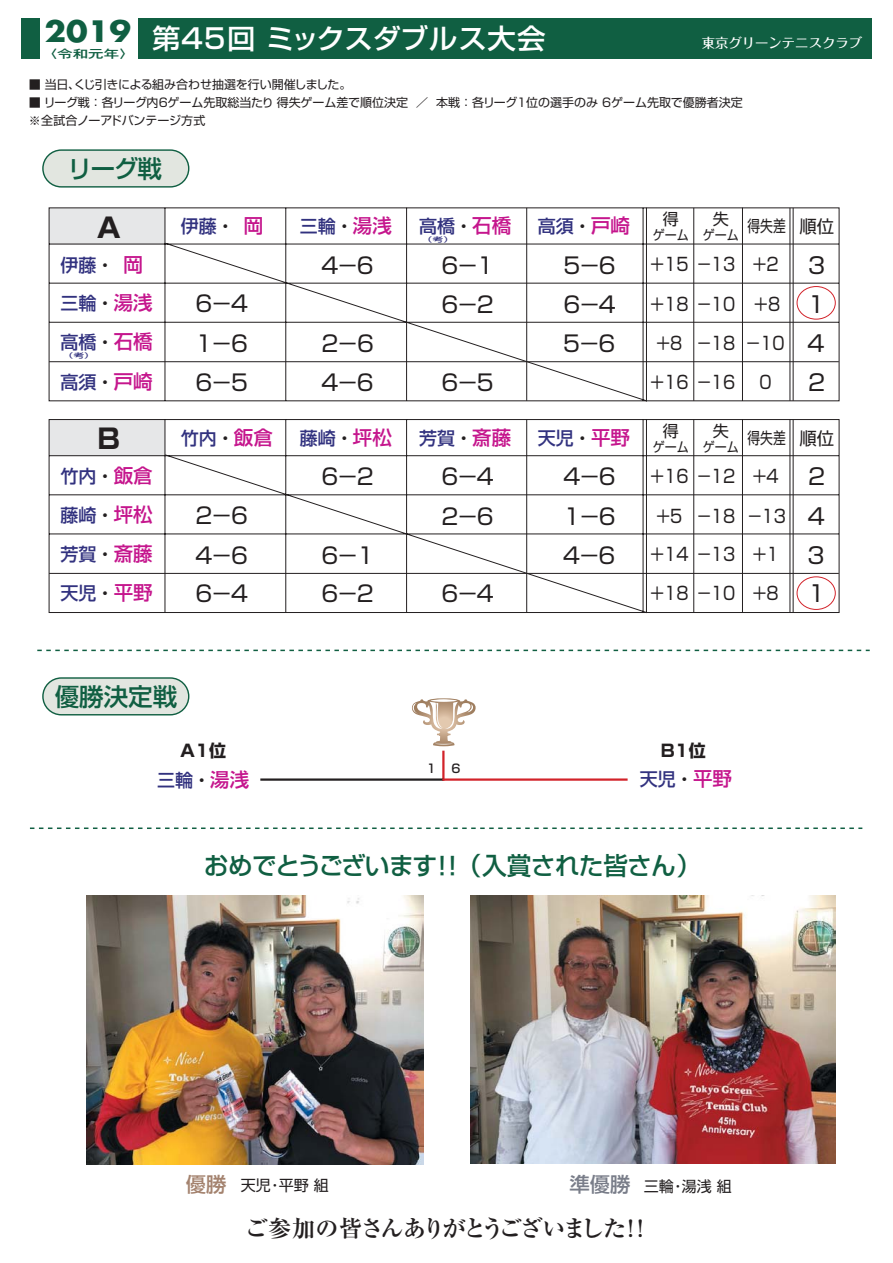
<style>
.page{position:relative;width:893px;height:1263px;background:#fff}
.page>*{position:absolute;margin:0;border:0;box-sizing:border-box;transform-origin:0 0}
.t1{font:700 28.65px "Futura";color:#105f42;scale:1.1 1}
.t2{font:500 27.6px "Shin Go";letter-spacing:.025em;color:#fff}
.t3{font:700 27.3px "Shin Go";color:#231f20}
.t4{font:500 24.75px "Shin Go";letter-spacing:-.035em;color:#105f42}
.t5{font:500 24.45px "Shin Go";color:#105f42}
.t6{font:700 23.1px "Ryumin";letter-spacing:-.085em;color:#231f20}
.t7{font:22.5px/39px "Shin Go";color:#231f20;text-align:justify}
.t8{font:22.35px/39.3px "Shin Go";color:#231f20}
.t9{font:500 18px/39px "Shin Go";color:#32327f}
.t10{font:18px/38.2px "Shin Go";color:#231f20;text-align:center;scale:.9 1}
.t11{font:700 16.95px "Shin Go";color:#231f20}
.t12{font:16.05px "Shin Go";color:#231f20}
.t13{font:15px "Shin Go";color:#231f20}
.t14{font:500 13.35px "Folk";color:#fff}
.t15{font:13.35px "Shin Go";letter-spacing:-.01em;color:#231f20;scale:.9 1}
.t16{font:12px/18px "Shin Go";letter-spacing:-.01em;color:#231f20}
.t17{font:500 12px "Shin Go";color:#231f20}
.t18{font:500 11.25px "Gothic MB101";color:#105f42;scale:1.39 1}
.t19{font:500 6.75px "Shin Go";color:#32327f;scale:1.54 1}
.s1{color:#231f20}
.s2{font-size:19.5px;color:#c5168d}
.s3{font-size:17.4px}
.s4{font-weight:500;font-size:20.25px;color:#a4836f}
.s5{font-weight:500;font-size:20.25px;color:#797d89}
</style>
<div class="page">
<div style="left:138px;top:18px;width:734px;height:41px;background:#105f42"></div>
<div style="left:21px;top:18px;width:19px;height:41px;background:#105f42"></div>
<svg style="left:30px;top:828px;width:832px;height:1px"></svg>
<svg style="left:48px;top:207px;width:791px;height:195px"></svg>
<svg style="left:37px;top:650px;width:832px;height:1px"></svg>
<hr style="left:693px;top:208px;width:1px;height:193px;background:#231f20">
<hr style="left:789px;top:208px;width:1px;height:193px;background:#231f20">
<hr style="left:792px;top:208px;width:1px;height:193px;background:#231f20">
<svg style="left:412px;top:698px;width:63px;height:48px"></svg>
<hr style="left:442px;top:751px;width:2px;height:30px;background:#d2232a">
<hr style="left:260px;top:778px;width:183px;height:3px;background:#231f20">
<hr style="left:442px;top:778px;width:185px;height:3px;background:#d2232a">
<div style="left:42px;top:677px;width:147px;height:38px;background:#e2e6e0;border:1px solid #105f42;border-radius:18px"></div>
<div style="left:42px;top:149px;width:147px;height:39px;background:#e2e6e0;border:1px solid #105f42;border-radius:18px"></div>
<div style="left:796px;top:286px;width:39px;height:33px;border:1px solid #d2232a;border-radius:50%"></div>
<hr style="left:49px;top:361px;width:789px;height:1px;background:#231f20">
<hr style="left:526px;top:208px;width:1px;height:193px;background:#231f20">
<svg style="left:48px;top:419px;width:791px;height:194px"></svg>
<hr style="left:693px;top:420px;width:1px;height:193px;background:#231f20">
<hr style="left:789px;top:420px;width:1px;height:193px;background:#231f20">
<hr style="left:792px;top:420px;width:1px;height:193px;background:#231f20">
<div style="left:796px;top:577px;width:39px;height:33px;border:1px solid #d2232a;border-radius:50%"></div>
<hr style="left:49px;top:573px;width:789px;height:1px;background:#231f20">
<hr style="left:526px;top:420px;width:1px;height:193px;background:#231f20">
<img style="left:87px;top:896px;width:336px;height:269px">
<img style="left:470px;top:896px;width:365px;height:267px">
<h1 class="t1" style="left:45px;top:18px;width:80px">2019</h1>
<p class="t18" style="left:42px;top:49px;width:69px">〈令和元年〉</p>
<h2 class="t2" style="left:152px;top:28px;width:395px">第45回 ミックスダブルス大会</h2>
<p class="t14" style="left:702px;top:38px;width:162px">東京グリーンテニスクラブ</p>
<p class="t16" style="left:29px;top:77px;width:324px">■ 当日、くじ引きによる組み合わせ抽選を行い開催しました。</p>
<p class="t16" style="left:29px;top:95px;width:715px">■ リーグ戦 ： 各リーグ内6ゲーム先取総当たり 得失ゲーム差で順位決定 ／ 本戦 ： 各リーグ1位の選手のみ 6ゲーム先取で優勝者決定※全試合ノーアドバンテージ方式</p>
<h3 class="t5" style="left:67px;top:160px;width:96px">リーグ戦</h3>
<h3 class="t3" style="left:97px;top:217px;width:25px">A</h3>
<h3 class="t9" style="left:61px;top:247px;width:94px">伊藤<span class="s1">・</span><span class="s2">岡</span>三輪<span class="s1">・</span><span class="s2">湯浅</span></h3>
<h3 class="t9" style="left:61px;top:325px;width:94px">高橋<span class="s1">・</span><span class="s2">石橋</span>高須<span class="s1">・</span><span class="s2">戸崎</span></h3>
<p class="t19" style="left:63px;top:353px;width:22px">（考）</p>
<h3 class="t9" style="left:181px;top:209px;width:84px">伊藤<span class="s1">・</span><span class="s2">岡</span></h3>
<h3 class="t9" style="left:300px;top:209px;width:94px">三輪<span class="s1">・</span><span class="s2">湯浅</span></h3>
<h3 class="t9" style="left:419px;top:209px;width:94px">高橋<span class="s1">・</span><span class="s2">石橋</span></h3>
<h3 class="t9" style="left:538px;top:209px;width:94px">高須<span class="s1">・</span><span class="s2">戸崎</span></h3>
<p class="t19" style="left:422px;top:237px;width:22px">（考）</p>
<h3 class="t12" style="left:663px;top:213px;width:18px">得</h3>
<p class="t15" style="left:653px;top:230px;width:41px">ゲーム</p>
<h3 class="t12" style="left:713px;top:220px;width:123px">失 得失差 <span class="s3">順位</span></h3>
<p class="t15" style="left:703px;top:230px;width:41px">ゲーム</p>
<h3 class="t8" style="left:563px;top:248px;width:54px">5－6<br>6－4</h3>
<h3 class="t7" style="left:807px;top:248px;width:19px">3<br>1<br>4<br>2</h3>
<h3 class="t8" style="left:441px;top:248px;width:54px">6－1</h3>
<h3 class="t10" style="left:649px;top:247px;width:98px">＋15 －13</h3>
<h3 class="t10" style="left:649px;top:287px;width:98px">＋18 －10＋8 －18</h3>
<h3 class="t8" style="left:321px;top:248px;width:54px">4－6</h3>
<h3 class="t10" style="left:751px;top:247px;width:32px">＋2</h3>
<h3 class="t10" style="left:745px;top:287px;width:45px">＋8－10</h3>
<h3 class="t8" style="left:195px;top:286px;width:54px">6－4</h3>
<h3 class="t8" style="left:441px;top:287px;width:54px">6－2</h3>
<h3 class="t8" style="left:195px;top:327px;width:54px">1－6</h3>
<h3 class="t8" style="left:321px;top:327px;width:54px">2－6</h3>
<h3 class="t8" style="left:563px;top:327px;width:54px">5－6</h3>
<h3 class="t8" style="left:195px;top:365px;width:54px">6－5</h3>
<h3 class="t8" style="left:321px;top:365px;width:54px">4－6</h3>
<h3 class="t8" style="left:441px;top:365px;width:54px">6－5</h3>
<h3 class="t10" style="left:649px;top:365px;width:98px">＋16 －16</h3>
<h3 class="t10" style="left:759px;top:365px;width:15px">0</h3>
<h3 class="t12" style="left:663px;top:425px;width:18px">得</h3>
<h3 class="t3" style="left:98px;top:429px;width:24px">B</h3>
<h3 class="t9" style="left:181px;top:421px;width:94px">竹内<span class="s1">・</span><span class="s2">飯倉</span></h3>
<p class="t15" style="left:653px;top:442px;width:41px">ゲーム</p>
<h3 class="t9" style="left:300px;top:421px;width:94px">藤崎<span class="s1">・</span><span class="s2">坪松</span></h3>
<h3 class="t9" style="left:419px;top:421px;width:94px">芳賀<span class="s1">・</span><span class="s2">斎藤</span></h3>
<h3 class="t9" style="left:538px;top:421px;width:94px">天児<span class="s1">・</span><span class="s2">平野</span></h3>
<h3 class="t12" style="left:713px;top:432px;width:123px">失 得失差 <span class="s3">順位</span></h3>
<p class="t15" style="left:703px;top:442px;width:41px">ゲーム</p>
<h3 class="t9" style="left:61px;top:459px;width:94px;text-align:justify">竹内<span class="s1">・</span><span class="s2">飯倉</span>藤崎<span class="s1">・</span><span class="s2">坪松</span>芳賀<span class="s1">・</span><span class="s2">斎藤</span>天児<span class="s1">・</span><span class="s2">平野</span></h3>
<h3 class="t8" style="left:563px;top:460px;width:54px">4－6<br>1－6</h3>
<h3 class="t7" style="left:807px;top:460px;width:19px">2<br>4<br>3<br>1</h3>
<h3 class="t8" style="left:441px;top:460px;width:54px">6－4</h3>
<h3 class="t10" style="left:649px;top:459px;width:98px">＋16 －12</h3>
<h3 class="t10" style="left:649px;top:499px;width:98px">＋5 －18＋14 －13</h3>
<h3 class="t8" style="left:321px;top:460px;width:54px">6－2</h3>
<h3 class="t10" style="left:751px;top:459px;width:32px">＋4</h3>
<h3 class="t10" style="left:746px;top:499px;width:45px">－13</h3>
<h3 class="t10" style="left:751px;top:537px;width:32px">＋1</h3>
<h3 class="t10" style="left:649px;top:577px;width:146px">＋18 －10 ＋8</h3>
<h3 class="t8" style="left:195px;top:498px;width:54px">2－6</h3>
<h3 class="t8" style="left:441px;top:499px;width:54px">2－6</h3>
<h3 class="t8" style="left:195px;top:538px;width:54px">4－6</h3>
<h3 class="t8" style="left:321px;top:538px;width:54px">6－1</h3>
<h3 class="t8" style="left:563px;top:538px;width:54px">4－6</h3>
<h3 class="t8" style="left:195px;top:577px;width:54px">6－4</h3>
<h3 class="t8" style="left:321px;top:577px;width:54px">6－2</h3>
<h3 class="t8" style="left:441px;top:577px;width:54px">6－4</h3>
<h3 class="t5" style="left:55px;top:688px;width:124px">優勝決定戦</h3>
<h3 class="t11" style="left:180px;top:744px;width:47px">A1位</h3>
<h3 class="t11" style="left:660px;top:744px;width:46px">B1位</h3>
<p class="t17" style="left:427px;top:764px;width:35px">1　6</p>
<h3 class="t9" style="left:640px;top:762px;width:94px">天児<span class="s1">・</span><span class="s2">平野</span></h3>
<h3 class="t9" style="left:157px;top:763px;width:94px">三輪<span class="s1">・</span><span class="s2">湯浅</span></h3>
<h3 class="t4" style="left:204px;top:856px;width:499px">おめでとうございます！！（入賞された皆さん）</h3>
<p class="t13" style="left:186px;top:1180px;width:144px"><span class="s4">優勝</span> 天児・平野 組</p>
<p class="t13" style="left:569px;top:1180px;width:164px"><span class="s5">準優勝</span> 三輪・湯浅 組</p>
<h3 class="t6" style="left:245px;top:1220px;width:409px">ご参加の皆さんありがとうございました！！</h3>
</div>
